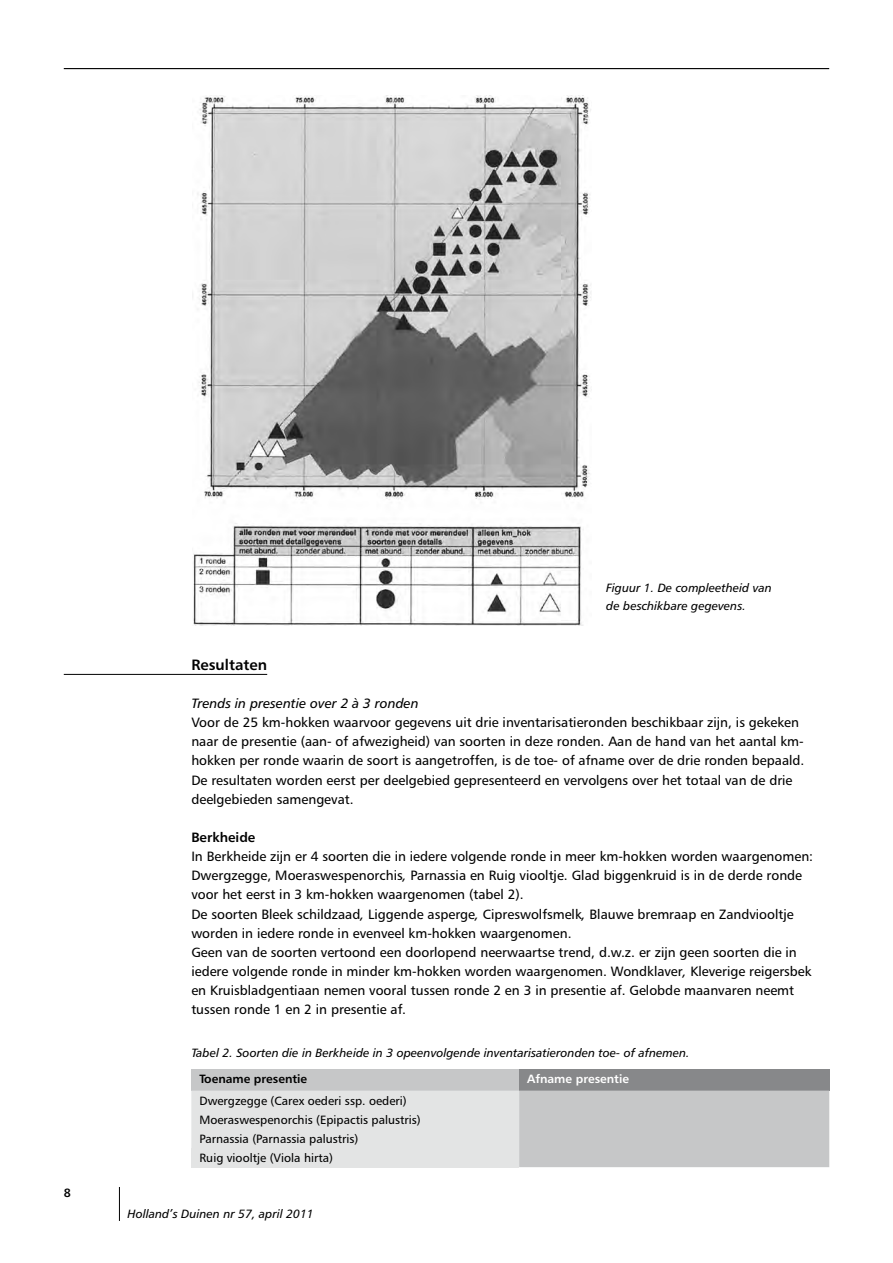
<style>
.page{position:relative;width:893px;height:1263px;background:#fff}
.page>*{position:absolute;margin:0;border:0;box-sizing:border-box;transform-origin:0 0}
.t1{font:15px "Humanist 777 BT Bold B";color:#000}
.t2{font:13.5px/19.2px "Humanist 777 BT Roman B";color:#000}
.t3{font:13.5px "Humanist 777 BT Italic B";color:#000}
.t4{font:13.5px "Humanist 777 BT Bold B";color:#000}
.t5{font:12px/18px "Humanist 777 BT Italic B";color:#000}
.t6{font:12px/19.2px "Humanist 777 BT Roman B";color:#000}
.t7{font:12px "Humanist 777 BT Bold B";color:#000}
.t8{font:12px "Humanist 777 BT Bold B";color:#fff}
.s1{font-family:"Humanist 777 BT Italic B"}
</style>
<div class="page">
<hr style="left:64px;top:68px;width:765px;height:1px;background:#000">
<hr style="left:119px;top:1187px;width:1px;height:34px;background:#000">
<hr style="left:64px;top:674px;width:203px;height:1px;background:#000">
<div style="left:191px;top:1069px;width:328px;height:21px;background:#c6c7c8"></div>
<div style="left:519px;top:1069px;width:310px;height:21px;background:#87888a"></div>
<svg style="left:191px;top:1090px;width:638px;height:77px"></svg>
<div style="left:191px;top:1148px;width:328px;height:19px;background:#e3e4e4"></div>
<img style="left:193px;top:96px;width:398px;height:530px">
<p class="t7" style="left:64px;top:1185px;width:9px">8</p>
<p class="t5" style="left:606px;top:579px;width:167px">Figuur 1. De compleetheid van de beschikbare gegevens.</p>
<p class="t1" style="left:191px;top:655px;width:77px">Resultaten</p>
<p class="t3" style="left:191px;top:695px;width:229px">Trends in presentie over 2 à 3 ronden</p>
<p class="t2" style="left:191px;top:713px;width:615px">Voor de 25 km-hokken waarvoor gegevens uit drie inventarisatieronden beschikbaar zijn, is gekeken naar de presentie (aan- of afwezigheid) van soorten in deze ronden. Aan de hand van het aantal km&shy;hokken per ronde waarin de soort is aangetroffen, is de toe- of afname over de drie ronden bepaald.<br>De resultaten worden eerst per deelgebied gepresenteerd en vervolgens over het totaal van de drie deelgebieden samengevat.</p>
<p class="t4" style="left:191px;top:829px;width:66px">Berkheide</p>
<p class="t2" style="left:191px;top:846px;width:623px">In Berkheide zijn er 4 soorten die in iedere volgende ronde in meer km-hokken worden waargenomen:<br>Dwergzegge, Moeraswespenorchis<span class="s1">,</span> Parnassia en Ruig viooltje. Glad biggenkruid is in de derde ronde voor het eerst in 3 km-hokken waargenomen (tabel 2).<br>De soorten Bleek schildzaad<span class="s1">,</span> Liggende asperge<span class="s1">,</span> Cipreswolfsmelk<span class="s1">,</span> Blauwe bremraap en Zandviooltje worden in iedere ronde in evenveel km-hokken waargenomen.<br>Geen van de soorten vertoond een doorlopend neerwaartse trend, d.w.z. er zijn geen soorten die in iedere volgende ronde in minder km-hokken worden waargenomen. Wondklaver<span class="s1">,</span> Kleverige reigersbek en Kruisbladgentiaan nemen vooral tussen ronde 2 en 3 in presentie af. Gelobde maanvaren neemt tussen ronde 1 en 2 in presentie af.</p>
<p class="t5" style="left:191px;top:1044px;width:500px">Tabel 2. Soorten die in Berkheide in 3 opeenvolgende inventarisatieronden toe- of afnemen.</p>
<p class="t7" style="left:199px;top:1071px;width:109px">Toename presentie</p>
<p class="t8" style="left:527px;top:1071px;width:103px">Afname presentie</p>
<p class="t6" style="left:199px;top:1090px;width:223px">Dwergzegge (Carex oederi ssp. oederi)<br>Moeraswespenorchis (Epipactis palustris)<br>Parnassia (Parnassia palustris)<br>Ruig viooltje (Viola hirta)</p>
<p class="t5" style="left:128px;top:1205px;width:188px">Holland’s Duinen nr 57, april 2011</p>
</div>
